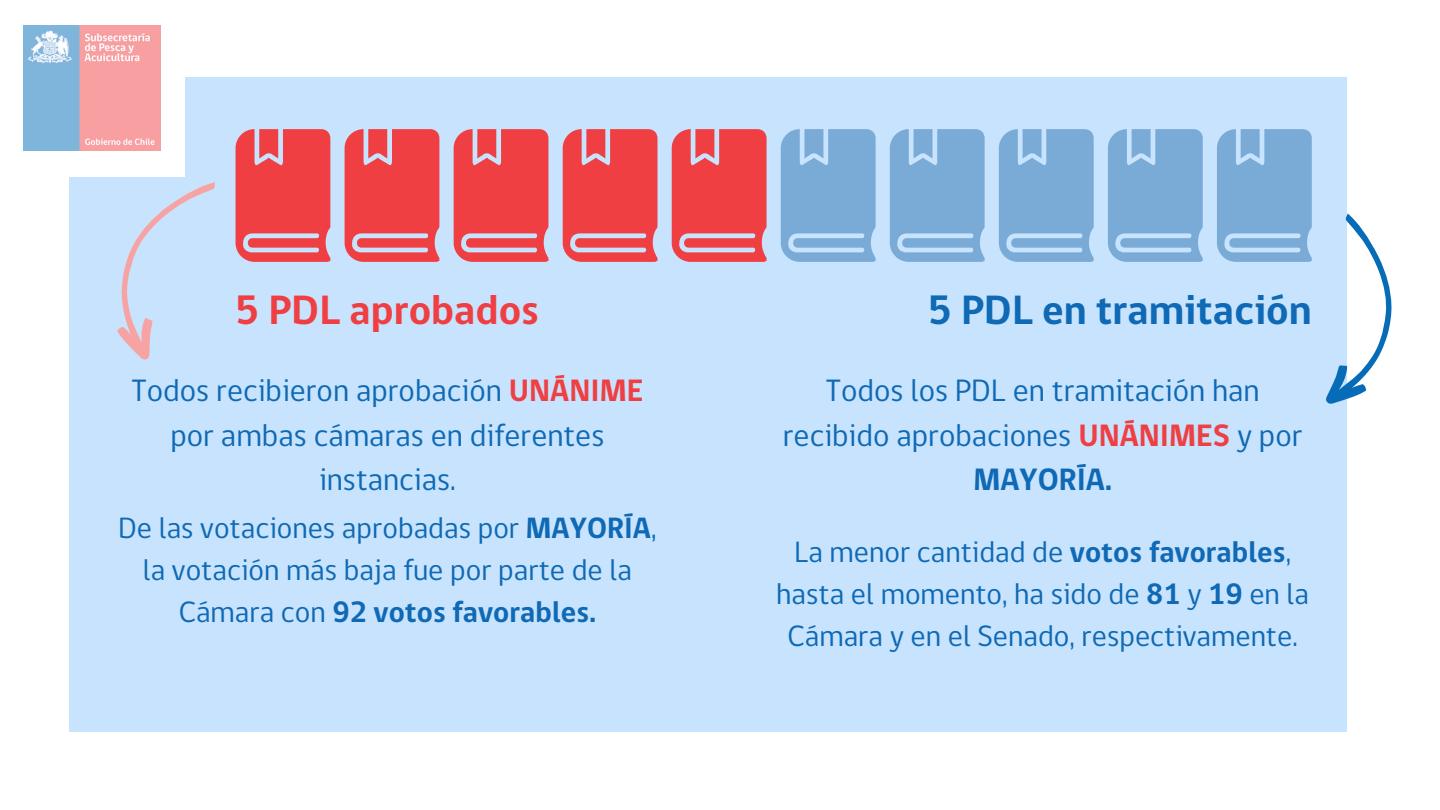
<style>
.page{position:relative;width:1440px;height:810px;background:#fff}
.page>*{position:absolute;margin:0;border:0;box-sizing:border-box;transform-origin:0 0}
.t1{font:700 42px "gob CL";color:#0f69b4}
.t2{font:700 42px "gob CL";color:#ef3f43}
.t3{font:31.7px/44.2px "gob CL";color:#0f69b4;text-align:center}
.t4{font:30.1px/42px "gob CL";color:#0f69b4;text-align:center}
.s1{font-weight:700;color:#ef3f43}
.s2{font-weight:700}
</style>
<div class="page">
<div style="left:69px;top:78px;width:1278px;height:654px;background:#c7e3fd"></div>
<div style="left:0;top:0;width:185px;height:176px;background:#fff"></div>
<img style="left:24px;top:26px;width:137px;height:124px">
<svg style="left:236px;top:129px;width:531px;height:133px;fill:#ef3f43"></svg>
<svg style="left:781px;top:129px;width:531px;height:133px;fill:#7aaad6"></svg>
<svg style="left:89px;top:176px;width:126px;height:184px"></svg>
<svg style="left:1326px;top:213px;width:66px;height:191px"></svg>
<p class="t2" style="left:236px;top:292px;width:305px">5 PDL aprobados</p>
<p class="t1" style="left:928px;top:292px;width:385px">5 PDL en tramitación</p>
<p class="t3" style="left:131px;top:371px;width:513px">Todos recibieron aprobación <span class="s1">UNÁNIME</span></p>
<p class="t3" style="left:170px;top:416px;width:435px">por ambas cámaras en diferentes instancias.</p>
<p class="t4" style="left:118px;top:509px;width:540px">De las votaciones aprobadas por <span class="s2">MAYORÍA</span>, la votación más baja fue por parte de la<br>Cámara con <span class="s2">92 votos favorables.</span></p>
<p class="t3" style="left:783px;top:371px;width:521px">Todos los PDL en tramitación han recibido aprobaciones <span class="s1">UNÁNIMES</span> y por<br><span class="s2">MAYORÍA.</span></p>
<p class="t4" style="left:776px;top:534px;width:534px">La menor cantidad de <span class="s2">votos favorables</span>, hasta el momento, ha sido de <span class="s2">81</span> y <span class="s2">19</span> en la<br>Cámara y en el Senado, respectivamente.</p>
</div>
